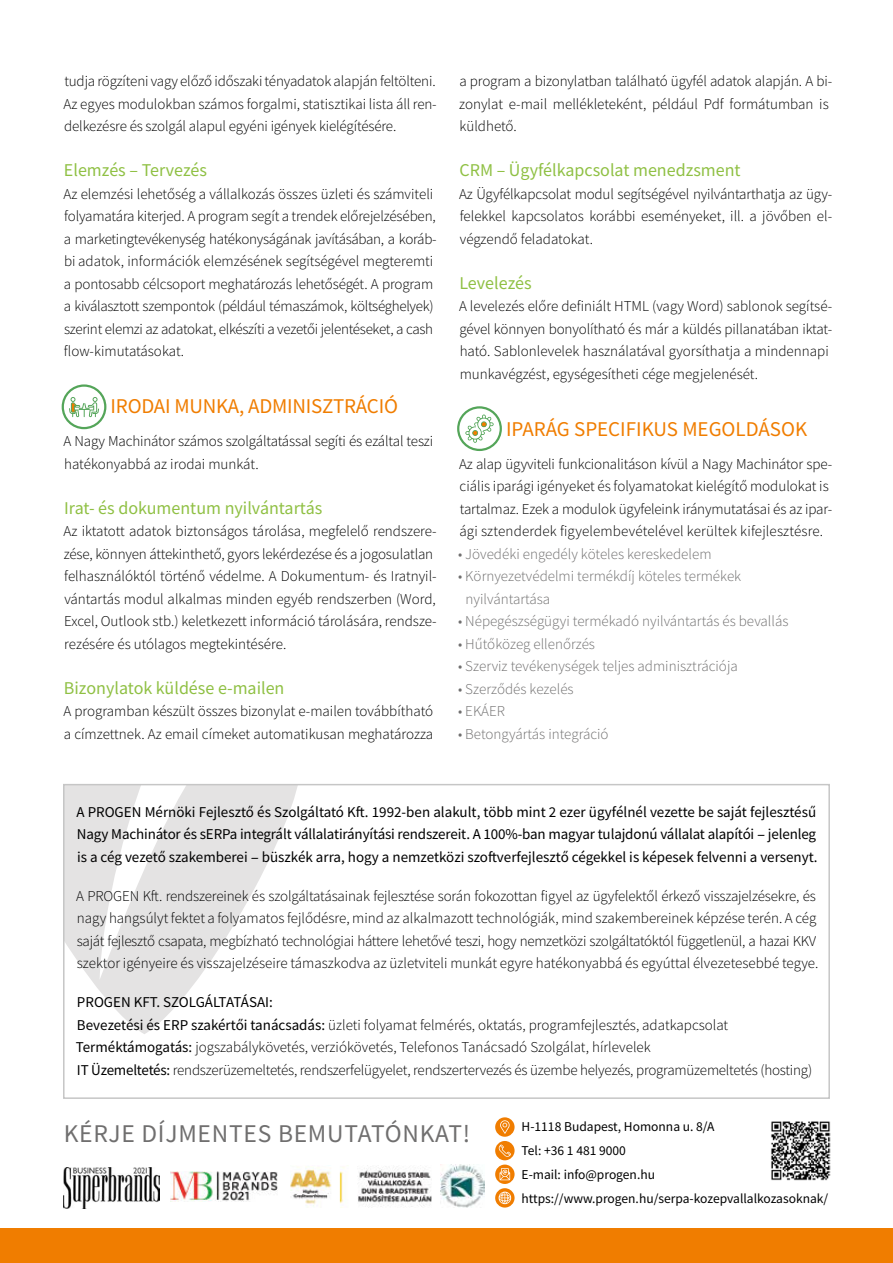
<style>
.page{position:relative;width:893px;height:1263px;background:#fff}
.page>*{position:absolute;margin:0;border:0;box-sizing:border-box;transform-origin:0 0}
.t1{font:25.5px "Source Sans Pro";letter-spacing:.03em;color:#706f6f}
.t2{font:21px "Source Sans Pro";letter-spacing:-.01em;color:#f07d00}
.t3{font:18px "Source Sans Pro";color:#8fc043}
.t4{font:300 15px/22.5px "Source Sans Pro";letter-spacing:-.01em;color:#000}
.t5{font:15px/22.5px "Source Sans Pro";color:#000;text-align:justify}
.t6{font:300 15px/22.5px "Source Sans Pro";color:#706f6f}
.t7{font:13.5px/24px "Source Sans Pro";color:#000}
.s1{font-family:"Cronos Pro"}
.s2{font-weight:400}
</style>
<div class="page">
<svg style="left:66px;top:787px;width:231px;height:247px;fill:#e4e3e3"></svg>
<div style="left:63px;top:784px;width:767px;height:315px;border:2px solid #c6c6c6"></div>
<svg style="left:495px;top:1117px;width:20px;height:90px"></svg>
<img style="left:64px;top:1168px;width:96px;height:40px">
<img style="left:170px;top:1171px;width:108px;height:30px">
<img style="left:290px;top:1165px;width:141px;height:43px">
<div style="left:0;top:1229px;width:893px;height:34px;background:#f07d00"></div>
<img style="left:771px;top:1121px;width:59px;height:59px">
<div style="left:62px;top:384px;width:44px;height:45px;border:2px solid #54a559;border-radius:50%"></div>
<img style="left:440px;top:1164px;width:45px;height:43px">
<div style="left:457px;top:406px;width:45px;height:45px;border:2px solid #54a559;border-radius:50%"></div>
<svg style="left:465px;top:414px;width:29px;height:29px"></svg>
<svg style="left:69px;top:397px;width:30px;height:20px"></svg>
<p class="t4" style="left:64px;top:70px;width:375px;text-align:justify">tudja rögzíteni vagy előző időszaki tényadatok alapján feltölteni.<br>Az egyes modulokban számos forgalmi, statisztikai lista áll ren&shy;delkezésre és szolgál alapul egyéni igények kielégítésére.</p>
<p class="t3" style="left:64px;top:161px;width:144px">Elemzés – Tervezés</p>
<p class="t4" style="left:64px;top:183px;width:375px">Az elemzési lehetőség a vállalkozás összes üzleti és számviteli folyamatára kiterjed. A program segít a trendek előrejelzésében, a marketingtevékenység hatékonyságának javításában, a koráb&shy;bi adatok, információk elemzésének segítségével megteremti a pontosabb célcsoport meghatározás lehetőségét. A program a kiválasztott szempontok (például témaszámok, költséghelyek) szerint elemzi az adatokat, elkészíti a vezetői jelentéseket, a cash flow-kimutatásokat.</p>
<h2 class="t2" style="left:111px;top:393px;width:289px">IRODAI MUNKA, ADMINISZTRÁCIÓ</h2>
<p class="t4" style="left:64px;top:430px;width:371px">A Nagy Machinátor számos szolgáltatással segíti és ezáltal teszi hatékonyabbá az irodai munkát.</p>
<p class="t3" style="left:64px;top:496px;width:260px">Irat- és dokumentum nyilvántartás</p>
<p class="t4" style="left:64px;top:520px;width:375px">Az iktatott adatok biztonságos tárolása, megfelelő rendszere&shy;zése, könnyen áttekinthető, gyors lekérdezése és a jogosulatlan felhasználóktól történő védelme. A Dokumentum- és Iratnyil&shy;vántartás modul alkalmas minden egyéb rendszerben (Word, Excel, Outlook stb.) keletkezett információ tárolására, rendsze&shy;rezésére és utólagos megtekintésére.</p>
<p class="t3" style="left:64px;top:676px;width:222px">Bizonylatok küldése e-mailen</p>
<p class="t4" style="left:64px;top:700px;width:371px">A programban készült összes bizonylat e-mailen továbbítható a címzettnek. Az email címeket automatikusan meghatározza</p>
<p class="t4" style="left:459px;top:70px;width:375px">a program a bizonylatban található ügyfél adatok alapján. A bi&shy;zonylat e-mail mellékleteként, például Pdf formátumban is küldhető.</p>
<p class="t3" style="left:459px;top:159px;width:283px">CRM – Ügyfélkapcsolat menedzsment</p>
<p class="t4" style="left:459px;top:183px;width:375px;text-align:justify">Az Ügyfélkapcsolat modul segítségével nyilvántarthatja az ügy&shy;felekkel kapcsolatos korábbi eseményeket, ill. a jövőben el&shy;végzendő feladatokat.</p>
<p class="t3" style="left:459px;top:273px;width:74px">Levelezés</p>
<p class="t4" style="left:459px;top:295px;width:375px">A levelezés előre definiált HTML (vagy Word) sablonok segítsé&shy;gével könnyen bonyolítható és már a küldés pillanatában iktat&shy;ható. Sablonlevelek használatával gyorsíthatja a mindennapi munkavégzést, egységesítheti cége megjelenését.</p>
<h2 class="t2" style="left:506px;top:415px;width:303px">IPARÁG SPECIFIKUS MEGOLDÁSOK</h2>
<p class="t4" style="left:459px;top:453px;width:375px">Az alap ügyviteli funkcionalitáson kívül a Nagy Machinátor spe&shy;ciális iparági igényeket és folyamatokat kielégítő modulokat is tartalmaz. Ezek a modulok ügyfeleink iránymutatásai és az ipar&shy;ági sztenderdek figyelembevételével kerültek kifejlesztésre.</p>
<p class="t6" style="left:458px;top:543px;width:255px">• Jövedéki engedély köteles kereskedelem</p>
<p class="t6" style="left:466px;top:565px;width:277px;text-indent:-8px">• Környezetvédelmi termékdíj köteles termékek nyilvántartása</p>
<p class="t6" style="left:458px;top:610px;width:332px">• Népegészségügyi termékadó nyilvántartás és bevallás</p>
<p class="t6" style="left:458px;top:633px;width:138px">• Hűtőközeg ellenőrzés</p>
<p class="t6" style="left:458px;top:655px;width:281px">• Szerviz tevékenységek teljes adminisztrációja</p>
<p class="t6" style="left:458px;top:678px;width:117px">• Szerződés kezelés</p>
<p class="t6" style="left:458px;top:700px;width:48px">• EKÁER</p>
<p class="t6" style="left:458px;top:723px;width:152px">• Betongyártás integráció</p>
<p class="t5" style="left:76px;top:800px;width:743px">A PROGEN Mérnöki Fejlesztő és Szolgáltató Kft. 1992-ben alakult, több mint 2 ezer ügyfélnél vezette be saját fejlesztésű Nagy Machinátor és sERPa integrált vállalatirányítási rendszereit. A 100%-ban magyar tulajdonú vállalat alapítói <span class="s1">–</span> jelenleg is a cég vezető szakemberei <span class="s1">–</span> büszkék arra, hogy a nemzetközi szoftverfejlesztő cégekkel is képesek felvenni a versenyt.</p>
<p class="t4" style="left:76px;top:884px;width:744px">A PROGEN Kft. rendszereinek és szolgáltatásainak fejlesztése során fokozottan figyel az ügyfelektől érkező visszajelzésekre, és nagy hangsúlyt fektet a folyamatos fejlődésre, mind az alkalmazott technológiák, mind szakembereinek képzése terén. A cég saját fejlesztő csapata, megbízható technológiai háttere lehetővé teszi, hogy nemzetközi szolgáltatóktól függetlenül, a hazai KKV szektor igényeire és visszajelzéseire támaszkodva az üzletviteli munkát egyre hatékonyabbá és egyúttal élvezetesebbé tegye.</p>
<p class="t4" style="left:76px;top:991px;width:738px"><span class="s2">PROGEN KFT. SZOLGÁLTATÁSAI:<br>Bevezetési és ERP szakértői tanácsadás:</span> üzleti folyamat felmérés, oktatás, programfejlesztés, adatkapcsolat <span class="s2">Terméktámogatás:</span> jogszabálykövetés, verziókövetés, Telefonos Tanácsadó Szolgálat, hírlevelek<br><span class="s2">IT Üzemeltetés:</span> rendszerüzemeltetés, rendszerfelügyelet, rendszertervezés és üzembe helyezés, programüzemeltetés (hosting)</p>
<h1 class="t1" style="left:64px;top:1117px;width:408px">KÉRJE DÍJMENTES BEMUTATÓNKAT!</h1>
<p class="t7" style="left:522px;top:1114px;width:308px">H-1118 Budapest, Homonna u. 8/A<br>Tel: +36 1 481 9000<br>E-mail: info@progen.hu https://www.progen.hu/serpa-kozepvallalkozasoknak/</p>
</div>
